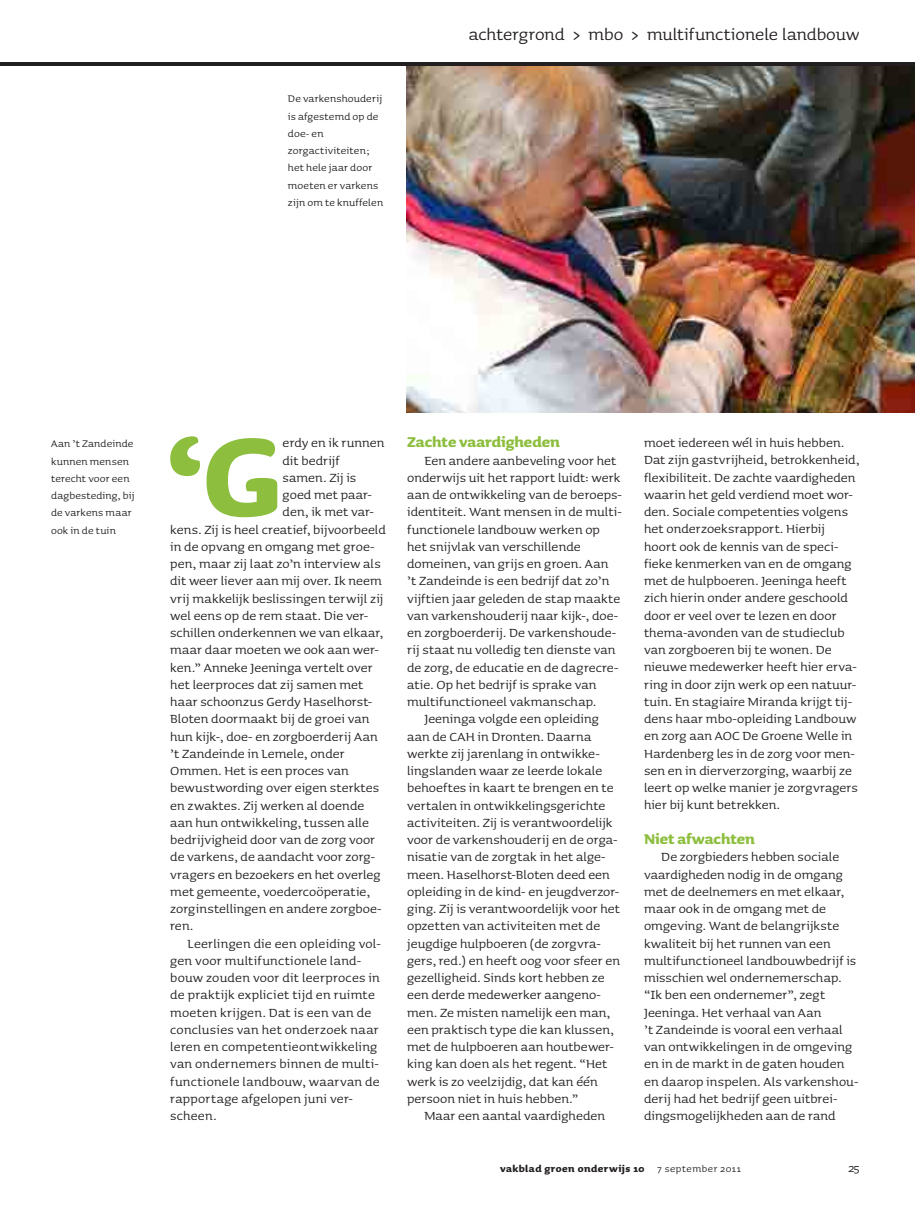
<style>
.page{position:relative;width:915px;height:1212px;background:#fff}
.page>*{position:absolute;margin:0;border:0;box-sizing:border-box;transform-origin:0 0}
.t1{font:700 142.8px "Sauna";color:#8dbe3e}
.t2{font:21px "Sauna";color:#231f20}
.t3{font:700 18px "Sauna";letter-spacing:-.005em;color:#8dbe3e}
.t4{font:15.75px/17.2px "Sauna";letter-spacing:.005em;color:#231f20}
.t5{font:15px "Sauna";color:#231f20}
.t6{font:12.75px/17.2px "Sauna";letter-spacing:.01em;color:#231f20}
.t7{font:700 12px "Sauna";letter-spacing:.04em;color:#231f20}
.s1{font-weight:400}
</style>
<div class="page">
<img style="left:406px;top:65px;width:508px;height:348px">
<hr style="left:0;top:62px;width:914px;height:3px;background:#231f20">
<p class="t6" style="left:288px;top:90px;width:97px">De varkenshouderij is afgestemd op de doe- en zorgactiviteiten; het hele jaar door moeten er varkens zijn om te knuffelen</p>
<h2 class="t2" style="left:468px;top:23px;width:392px">achtergrond &gt; mbo &gt; multifunctionele landbouw</h2>
<p class="t6" style="left:51px;top:435px;width:85px">Aan ’t Zandeinde kunnen mensen terecht voor een dagbesteding, bij de varkens maar ook in de tuin</p>
<h1 class="t1" style="left:164px;top:400px;width:119px">‘G</h1>
<p class="t4" style="left:282px;top:434px;width:103px">erdy en ik runnen</p>
<p class="t4" style="left:282px;top:452px;width:59px">dit bedrijf</p>
<p class="t4" style="left:282px;top:469px;width:75px">samen. Zij is</p>
<p class="t4" style="left:282px;top:486px;width:91px">goed met paar-</p>
<p class="t4" style="left:282px;top:503px;width:93px">den, ik met var-</p>
<p class="t4" style="left:170px;top:521px;width:217px">kens. Zij is heel creatief, bijvoorbeeld</p>
<p class="t4" style="left:170px;top:538px;width:206px">in de opvang en omgang met groe-</p>
<p class="t4" style="left:170px;top:555px;width:212px">pen, maar zij laat zo’n interview als</p>
<p class="t4" style="left:170px;top:572px;width:213px">dit weer liever aan mij over. Ik neem</p>
<p class="t4" style="left:170px;top:590px;width:215px">vrij makkelijk beslissingen terwijl zij</p>
<p class="t4" style="left:170px;top:607px;width:199px">wel eens op de rem staat. Die ver-</p>
<p class="t4" style="left:170px;top:624px;width:214px">schillen onderkennen we van elkaar,</p>
<p class="t4" style="left:170px;top:641px;width:210px">maar daar moeten we ook aan wer-</p>
<p class="t4" style="left:170px;top:659px;width:204px">ken.” Anneke Jeeninga vertelt over</p>
<p class="t4" style="left:170px;top:676px;width:195px">het leerproces dat zij samen met</p>
<p class="t4" style="left:170px;top:693px;width:203px">haar schoonzus Gerdy Haselhorst-</p>
<p class="t4" style="left:170px;top:710px;width:200px">Bloten doormaakt bij de groei van</p>
<p class="t4" style="left:170px;top:728px;width:209px">hun kijk-, doe- en zorgboerderij Aan</p>
<p class="t4" style="left:170px;top:745px;width:176px">’t Zandeinde in Lemele, onder</p>
<p class="t4" style="left:170px;top:762px;width:180px">Ommen. Het is een proces van</p>
<p class="t4" style="left:170px;top:779px;width:210px">bewustwording over eigen sterktes</p>
<p class="t4" style="left:170px;top:797px;width:195px">en zwaktes. Zij werken al doende</p>
<p class="t4" style="left:170px;top:814px;width:200px">aan hun ontwikkeling, tussen alle</p>
<p class="t4" style="left:170px;top:831px;width:206px">bedrijvigheid door van de zorg voor</p>
<p class="t4" style="left:170px;top:848px;width:206px">de varkens, de aandacht voor zorg-</p>
<p class="t4" style="left:170px;top:866px;width:212px">vragers en bezoekers en het overleg</p>
<p class="t4" style="left:170px;top:883px;width:201px">met gemeente, voedercoöperatie,</p>
<p class="t4" style="left:170px;top:900px;width:213px">zorginstellingen en andere zorgboe-</p>
<p class="t4" style="left:170px;top:917px;width:25px">ren.</p>
<p class="t4" style="left:187px;top:935px;width:195px">Leerlingen die een opleiding vol-</p>
<p class="t4" style="left:170px;top:952px;width:192px">gen voor multifunctionele land-</p>
<p class="t4" style="left:170px;top:969px;width:211px">bouw zouden voor dit leerproces in</p>
<p class="t4" style="left:170px;top:986px;width:206px">de praktijk expliciet tijd en ruimte</p>
<p class="t4" style="left:170px;top:1004px;width:202px">moeten krijgen. Dat is een van de</p>
<p class="t4" style="left:170px;top:1021px;width:210px">conclusies van het onderzoek naar</p>
<p class="t4" style="left:170px;top:1038px;width:209px">leren en competentieontwikkeling</p>
<p class="t4" style="left:170px;top:1055px;width:210px">van ondernemers binnen de multi-</p>
<p class="t4" style="left:170px;top:1073px;width:211px">functionele landbouw, waarvan de</p>
<p class="t4" style="left:170px;top:1090px;width:184px">rapportage afgelopen juni ver-</p>
<p class="t4" style="left:170px;top:1107px;width:48px">scheen.</p>
<p class="t3" style="left:407px;top:433px;width:154px">Zachte vaardigheden</p>
<p class="t4" style="left:407px;top:452px;width:216px;text-indent:17px">Een andere aanbeveling voor het onderwijs uit het rapport luidt: werk aan de ontwikkeling van de beroeps&shy;identiteit. Want mensen in de multi&shy;functionele landbouw werken op het snijvlak van verschillende domeinen, van grijs en groen. Aan<br>’t Zandeinde is een bedrijf dat zo’n vijftien jaar geleden de stap maakte van varkenshouderij naar kijk-, doe&shy;en zorgboerderij. De varkenshoude&shy;rij staat nu volledig ten dienste van de zorg, de educatie en de dagrecre&shy;atie. Op het bedrijf is sprake van multifunctioneel vakmanschap.</p>
<p class="t4" style="left:407px;top:710px;width:214px;text-indent:17px">Jeeninga volgde een opleiding aan de CAH in Dronten. Daarna werkte zij jarenlang in ontwikke&shy;lingslanden waar ze leerde lokale behoeftes in kaart te brengen en te vertalen in ontwikkelingsgerichte activiteiten. Zij is verantwoordelijk voor de varkenshouderij en de orga&shy;nisatie van de zorgtak in het alge&shy;meen. Haselhorst-Bloten deed een opleiding in de kind- en jeugdverzor&shy;ging. Zij is verantwoordelijk voor het opzetten van activiteiten met de jeugdige hulpboeren (de zorgvra&shy;gers, red.) en heeft oog voor sfeer en gezelligheid. Sinds kort hebben ze een derde medewerker aangeno&shy;men. Ze misten namelijk een man, een praktisch type die kan klussen, met de hulpboeren aan houtbewer&shy;king kan doen als het regent. “Het werk is zo veelzijdig, dat kan één persoon niet in huis hebben.”</p>
<p class="t4" style="left:424px;top:1107px;width:182px">Maar een aantal vaardigheden</p>
<p class="t4" style="left:643px;top:434px;width:217px">moet iedereen wél in huis hebben.<br>Dat zijn gastvrijheid, betrokkenheid, flexibiliteit. De zachte vaardigheden waarin het geld verdiend moet wor&shy;den. Sociale competenties volgens het onderzoeksrapport. Hierbij hoort ook de kennis van de speci&shy;fieke kenmerken van en de omgang met de hulpboeren. Jeeninga heeft zich hierin onder andere geschoold door er veel over te lezen en door thema-avonden van de studieclub van zorgboeren bij te wonen. De nieuwe medewerker heeft hier erva&shy;ring in door zijn werk op een natuur&shy;tuin. En stagiaire Miranda krijgt tij&shy;dens haar mbo-opleiding Landbouw en zorg aan AOC De Groene Welle in Hardenberg les in de zorg voor men&shy;sen en in dierverzorging, waarbij ze leert op welke manier je zorgvragers hier bij kunt betrekken.</p>
<p class="t3" style="left:643px;top:829px;width:112px">Niet afwachten</p>
<p class="t4" style="left:643px;top:848px;width:216px;text-indent:17px">De zorgbieders hebben sociale vaardigheden nodig in de omgang met de deelnemers en met elkaar, maar ook in de omgang met de omgeving. Want de belangrijkste kwaliteit bij het runnen van een multifunctioneel landbouwbedrijf is misschien wel ondernemerschap. “Ik ben een ondernemer”, zegt<br>Jeeninga. Het verhaal van Aan<br>’t Zandeinde is vooral een verhaal van ontwikkelingen in de omgeving en in de markt in de gaten houden en daarop inspelen. Als varkenshou&shy;derij had het bedrijf geen uitbrei&shy;dingsmogelijkheden aan de rand</p>
<p class="t7" style="left:500px;top:1162px;width:242px">vakblad groen onderwijs 10 <span class="s1">7 september 2011</span></p>
<p class="t5" style="left:847px;top:1160px;width:13px">25</p>
</div>
